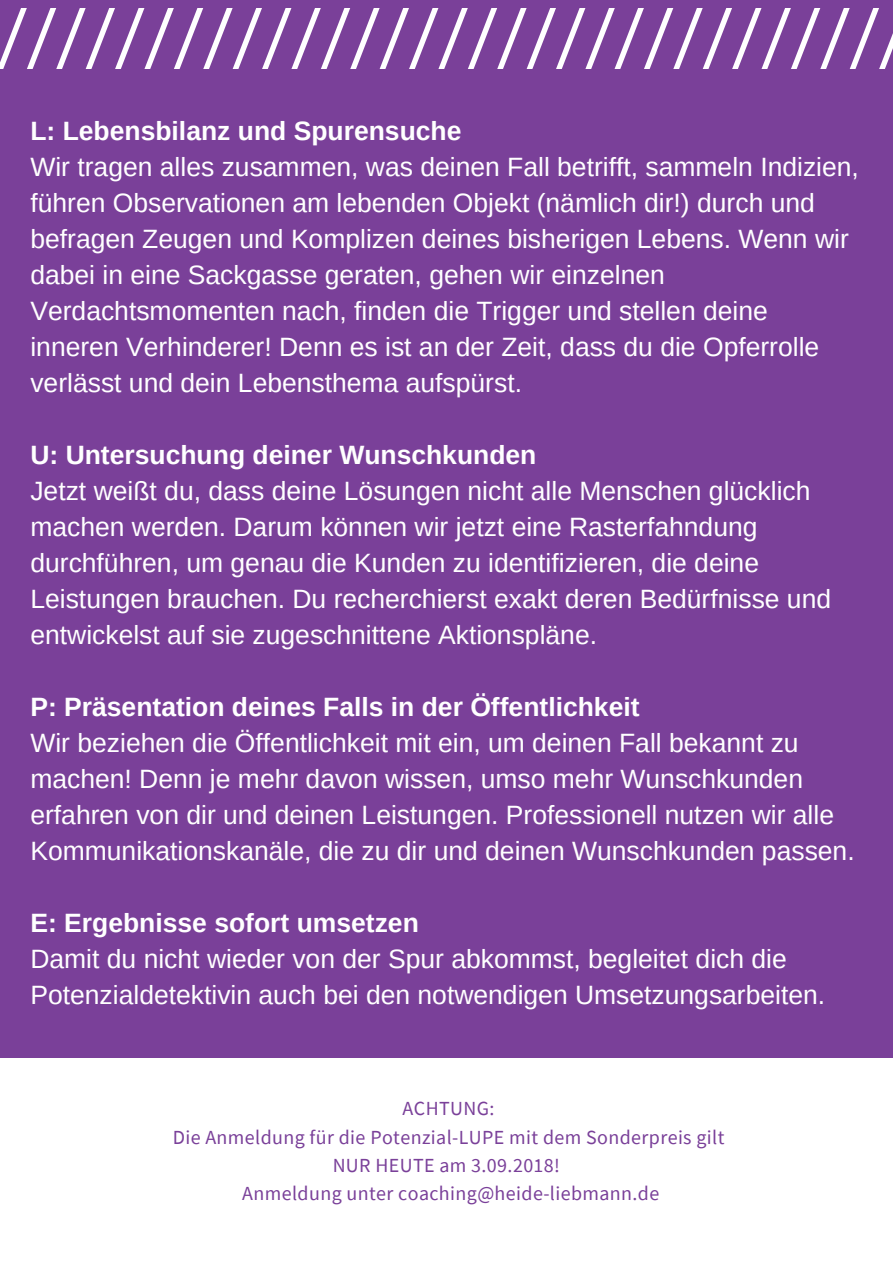
<style>
.page{position:relative;width:893px;height:1263px;background:#7a4099}
.page>*{position:absolute;margin:0;border:0;box-sizing:border-box;transform-origin:0 0}
.t1{font:26.55px/36px "Arimo";color:#fff}
.t2{font:700 26.55px "Arimo";color:#fff}
.t3{font:19.95px/28.2px "Source Sans Pro";letter-spacing:.02em;color:#7a4099;text-align:center}
</style>
<div class="page">
<div style="left:0;top:1058px;width:893px;height:205px;background:#fff"></div>
<svg style="left:0;top:8px;width:893px;height:61px"></svg>
<p class="t2" style="left:30px;top:116px;width:433px">L: Lebensbilanz und Spurensuche</p>
<p class="t1" style="left:30px;top:148px;width:830px">Wir tragen alles zusammen, was deinen Fall betrifft, sammeln Indizien, führen Observationen am lebenden Objekt (nämlich dir!) durch und befragen Zeugen und Komplizen deines bisherigen Lebens. Wenn wir dabei in eine Sackgasse geraten, gehen wir einzelnen Verdachtsmomenten nach, finden die Trigger und stellen deine inneren Verhinderer! Denn es ist an der Zeit, dass du die Opferrolle verlässt und dein Lebensthema aufspürst.</p>
<p class="t2" style="left:30px;top:440px;width:508px">U: Untersuchung deiner Wunschkunden</p>
<p class="t1" style="left:30px;top:473px;width:802px">Jetzt weißt du, dass deine Lösungen nicht alle Menschen glücklich machen werden. Darum können wir jetzt eine Rasterfahndung durchführen, um genau die Kunden zu identifizieren, die deine Leistungen brauchen. Du recherchierst exakt deren Bedürfnisse und entwickelst auf sie zugeschnittene Aktionspläne.</p>
<p class="t2" style="left:30px;top:692px;width:611px">P: Präsentation deines Falls in der Öffentlichkeit</p>
<p class="t1" style="left:30px;top:725px;width:826px">Wir beziehen die Öffentlichkeit mit ein, um deinen Fall bekannt zu machen! Denn je mehr davon wissen, umso mehr Wunschkunden erfahren von dir und deinen Leistungen. Professionell nutzen wir alle Kommunikationskanäle, die zu dir und deinen Wunschkunden passen.</p>
<p class="t2" style="left:30px;top:908px;width:390px">E: Ergebnisse sofort umsetzen</p>
<p class="t1" style="left:30px;top:941px;width:796px">Damit du nicht wieder von der Spur abkommst, begleitet dich die<br>Potenzialdetektivin auch bei den notwendigen Umsetzungsarbeiten.</p>
<p class="t3" style="left:173px;top:1094px;width:553px">ACHTUNG:<br>Die Anmeldung für die Potenzial-LUPE mit dem Sonderpreis gilt NUR HEUTE am 3.09.2018!<br>Anmeldung unter coaching@heide-liebmann.de</p>
</div>
